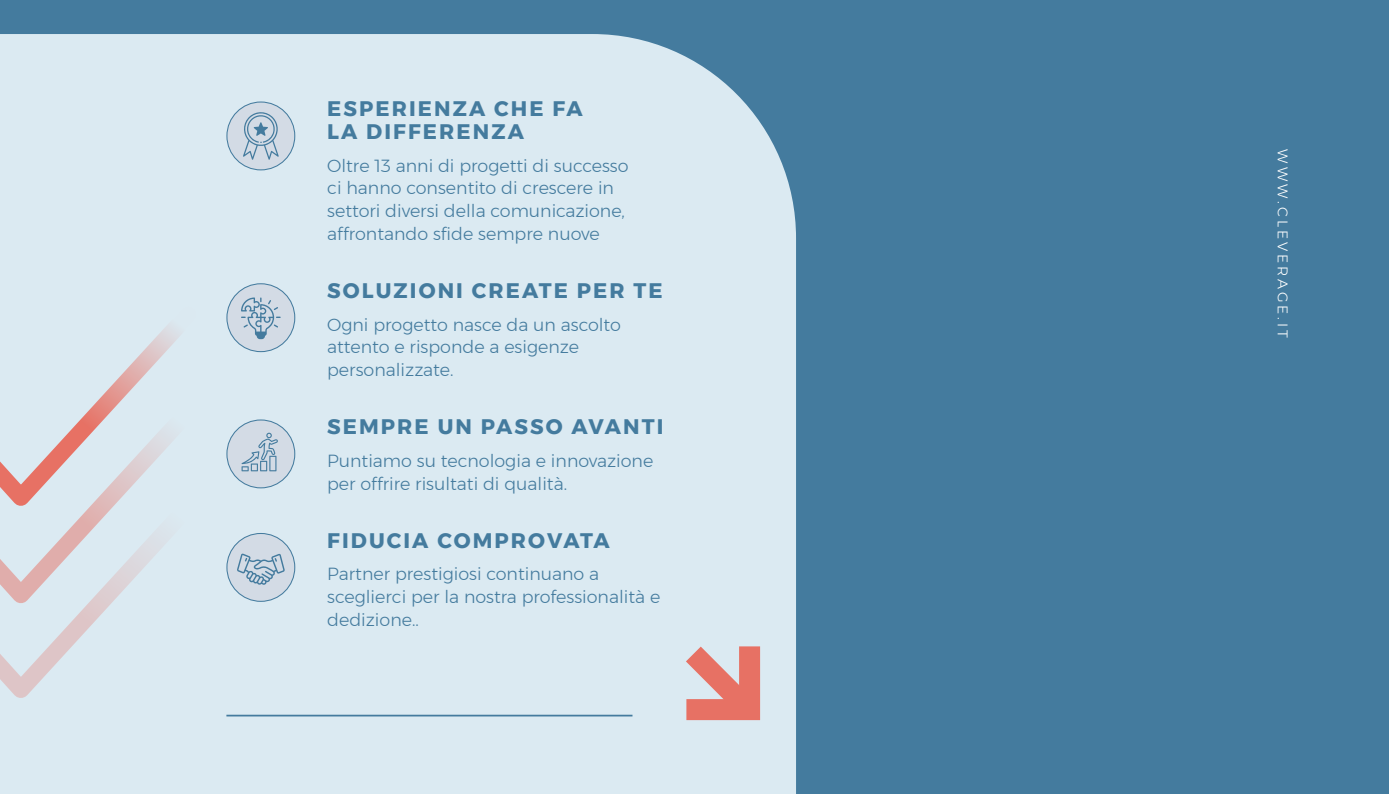
<style>
.page{position:relative;width:1389px;height:794px;background:#447b9e}
.page>*{position:absolute;margin:0;border:0;box-sizing:border-box;transform-origin:0 0}
.t1{font:700 21px/22.8px "Montserrat";letter-spacing:.1em;color:#447b9e}
.t2{font:300 17.5px/22.8px "Montserrat";color:#447b9e}
.t3{font:300 14px "Montserrat";letter-spacing:.21em;color:#fff}
</style>
<div class="page">
<div style="left:0;top:34px;width:796px;height:760px;background:#dbeaf2"></div>
<div style="left:0;top:246px;width:201px;height:98px;background:#dbeaf2"></div>
<svg style="left:0;top:344px;width:201px;height:95px;background:#dbe0e7"></svg>
<svg style="left:0;top:439px;width:201px;height:276px;background:#dbe0e6"></svg>
<hr style="left:226px;top:714px;width:406px;height:2px;background:#447b9e">
<div style="left:227px;top:102px;width:68px;height:68px;background:#d3dbe5;border-radius:50%"></div>
<div style="left:226px;top:101px;width:69px;height:69px;border:1px solid #447b9e;border-radius:50%"></div>
<svg style="left:243px;top:112px;width:36px;height:48px"></svg>
<div style="left:227px;top:284px;width:68px;height:68px;background:#d3dbe5;border-radius:50%"></div>
<div style="left:226px;top:283px;width:69px;height:69px;border:1px solid #447b9e;border-radius:50%"></div>
<svg style="left:241px;top:297px;width:40px;height:42px"></svg>
<div style="left:227px;top:420px;width:68px;height:68px;background:#d3dbe5;border-radius:50%"></div>
<div style="left:226px;top:419px;width:69px;height:69px;border:1px solid #447b9e;border-radius:50%"></div>
<svg style="left:242px;top:433px;width:36px;height:38px"></svg>
<div style="left:227px;top:533px;width:68px;height:68px;background:#d3dbe5;border-radius:50%"></div>
<div style="left:226px;top:533px;width:69px;height:69px;border:1px solid #447b9e;border-radius:50%"></div>
<svg style="left:237px;top:553px;width:48px;height:32px"></svg>
<svg style="left:664px;top:624px;width:116px;height:116px;background:#dec6c8"></svg>
<p class="t1" style="left:327px;top:97px;width:257px">ESPERIENZA CHE FA<br>LA DIFFERENZA</p>
<p class="t2" style="left:327px;top:154px;width:303px">Oltre 13 anni di progetti di successo ci hanno consentito di crescere in settori diversi della comunicazione, affrontando sfide sempre nuove</p>
<p class="t1" style="left:327px;top:279px;width:337px">SOLUZIONI CREATE PER TE</p>
<p class="t2" style="left:327px;top:313px;width:295px">Ogni progetto nasce da un ascolto attento e risponde a esigenze personalizzate.</p>
<p class="t1" style="left:327px;top:415px;width:338px">SEMPRE UN PASSO AVANTI</p>
<p class="t2" style="left:327px;top:449px;width:328px">Puntiamo su tecnologia e innovazione per offrire risultati di qualità.</p>
<p class="t1" style="left:327px;top:529px;width:284px">FIDUCIA COMPROVATA</p>
<p class="t2" style="left:327px;top:562px;width:335px">Partner prestigiosi continuano a sceglierci per la nostra professionalità e dedizione..</p>
<p class="t3" style="left:1293px;top:149px;width:190px;rotate:90deg">WWW.CLEVERAGE.IT</p>
</div>
